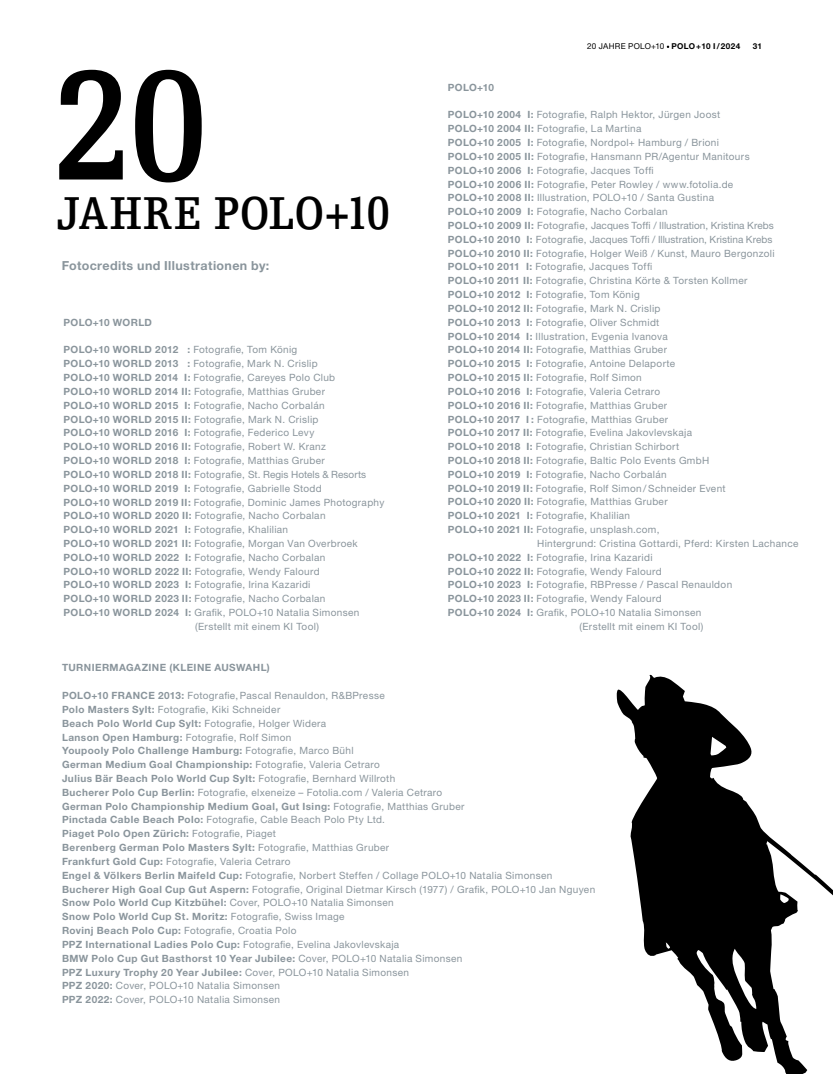
<style>
.page{position:relative;width:833px;height:1074px;background:#fff}
.page>*{position:absolute;margin:0;border:0;box-sizing:border-box;transform-origin:0 0}
.t1{font:700 163.75px "Egyptienne FLT Std";color:#000;scale:.85 1}
.t2{font:700 48.75px "Egyptienne FLT Std";letter-spacing:.01em;color:#000;scale:.85 1}
.t3{font:700 12.5px "Helvetica Neue LT Pro";letter-spacing:.03em;color:#8a959c}
.t4{font:10px/13.9px "Helvetica Neue LT Pro";letter-spacing:.03em;color:#8a959c}
.t5{font:10px "Helvetica Neue LT Pro";letter-spacing:.005em;color:#8a959c}
.t6{font:700 10px "Helvetica Neue LT Pro";letter-spacing:.04em;color:#8a959c}
.t7{font:700 8.12px "Helvetica Neue LT Pro";letter-spacing:.04em;color:#000}
.s1{font-weight:700}
.s2{font-weight:400}
</style>
<div class="page">
<svg style="left:616px;top:674px;width:217px;height:400px"></svg>
<h1 class="t1" style="left:52px;top:36px;width:184px">20</h1>
<h2 class="t2" style="left:57px;top:186px;width:393px">JAHRE POLO+10</h2>
<p class="t3" style="left:62px;top:258px;width:209px">Fotocredits und Illustrationen by:</p>
<p class="t6" style="left:63px;top:316px;width:90px">POLO+10 WORLD</p>
<p class="t4" style="left:63px;top:343px;width:235px"><span class="s1">POLO+10 WORLD 2012 :</span> Fotografie, Tom König</p>
<p class="t4" style="left:63px;top:356px;width:256px"><span class="s1">POLO+10 WORLD 2013 :</span> Fotografie, Mark N. Crislip</p>
<p class="t4" style="left:63px;top:370px;width:273px"><span class="s1">POLO+10 WORLD 2014 I:</span> Fotografie, Careyes Polo Club</p>
<p class="t4" style="left:63px;top:384px;width:263px"><span class="s1">POLO+10 WORLD 2014 II:</span> Fotografie, Matthias Gruber</p>
<p class="t4" style="left:63px;top:398px;width:263px"><span class="s1">POLO+10 WORLD 2015 I:</span> Fotografie, Nacho Corbalán</p>
<p class="t4" style="left:63px;top:412px;width:256px"><span class="s1">POLO+10 WORLD 2015 II:</span> Fotografie, Mark N. Crislip</p>
<p class="t4" style="left:63px;top:426px;width:252px"><span class="s1">POLO+10 WORLD 2016 I:</span> Fotografie, Federico Levy</p>
<p class="t4" style="left:63px;top:439px;width:264px"><span class="s1">POLO+10 WORLD 2016 II:</span> Fotografie, Robert W. Kranz</p>
<p class="t4" style="left:63px;top:453px;width:263px"><span class="s1">POLO+10 WORLD 2018 I:</span> Fotografie, Matthias Gruber</p>
<p class="t5" style="left:63px;top:468px;width:304px"><span class="s1">POLO+10 WORLD 2018 II:</span> Fotografie, St. Regis Hotels &amp; Resorts</p>
<p class="t4" style="left:63px;top:481px;width:260px"><span class="s1">POLO+10 WORLD 2019 I:</span> Fotografie, Gabrielle Stodd</p>
<p class="t4" style="left:63px;top:495px;width:322px"><span class="s1">POLO+10 WORLD 2019 II:</span> Fotografie, Dominic James Photography</p>
<p class="t4" style="left:63px;top:508px;width:263px"><span class="s1">POLO+10 WORLD 2020 II:</span> Fotografie, Nacho Corbalan</p>
<p class="t4" style="left:63px;top:522px;width:226px"><span class="s1">POLO+10 WORLD 2021 I:</span> Fotografie, Khalilian</p>
<p class="t4" style="left:63px;top:536px;width:296px"><span class="s1">POLO+10 WORLD 2021 II:</span> Fotografie, Morgan Van Overbroek</p>
<p class="t4" style="left:63px;top:550px;width:263px"><span class="s1">POLO+10 WORLD 2022 I:</span> Fotografie, Nacho Corbalan</p>
<p class="t4" style="left:63px;top:564px;width:258px"><span class="s1">POLO+10 WORLD 2022 II:</span> Fotografie, Wendy Falourd</p>
<p class="t4" style="left:63px;top:578px;width:248px"><span class="s1">POLO+10 WORLD 2023 I:</span> Fotografie, Irina Kazaridi</p>
<p class="t4" style="left:63px;top:591px;width:263px"><span class="s1">POLO+10 WORLD 2023 II:</span> Fotografie, Nacho Corbalan</p>
<p class="t4" style="left:63px;top:605px;width:297px"><span class="s1">POLO+10 WORLD 2024 I:</span> Grafik, POLO+10 Natalia Simonsen</p>
<p class="t4" style="left:195px;top:619px;width:125px">(Erstellt mit einem KI Tool)</p>
<p class="t7" style="left:587px;top:41px;width:177px"><span class="s2">20 JAHRE POLO+10</span> POLO+10 I/ 2024 31</p>
<p class="t6" style="left:448px;top:81px;width:48px">POLO+10</p>
<p class="t4" style="left:448px;top:108px;width:274px"><span class="s1">POLO+10 2004 I:</span> Fotografie, Ralph Hektor, Jürgen Joost</p>
<p class="t4" style="left:448px;top:121px;width:195px"><span class="s1">POLO+10 2004 II:</span> Fotografie, La Martina</p>
<p class="t4" style="left:448px;top:135px;width:273px"><span class="s1">POLO+10 2005 I:</span> Fotografie, Nordpol+ Hamburg / Brioni</p>
<p class="t4" style="left:448px;top:149px;width:303px"><span class="s1">POLO+10 2005 II:</span> Fotografie, Hansmann PR/Agentur Manitours</p>
<p class="t4" style="left:448px;top:163px;width:207px"><span class="s1">POLO+10 2006 I:</span> Fotografie, Jacques Toffi</p>
<p class="t4" style="left:448px;top:177px;width:287px"><span class="s1">POLO+10 2006 II:</span> Fotografie, Peter Rowley / www.fotolia.de</p>
<p class="t4" style="left:448px;top:191px;width:268px"><span class="s1">POLO+10 2008 II:</span> Illustration, POLO+10 / Santa Gustina</p>
<p class="t4" style="left:448px;top:204px;width:221px"><span class="s1">POLO+10 2009 I:</span> Fotografie, Nacho Corbalan</p>
<p class="t5" style="left:448px;top:219px;width:327px"><span class="s1">POLO+10 2009 II:</span> Fotografie, Jacques Toffi / Illustration, Kristina Krebs</p>
<p class="t5" style="left:448px;top:233px;width:326px"><span class="s1">POLO+10 2010 I:</span> Fotografie, Jacques Toffi / Illustration, Kristina Krebs</p>
<p class="t4" style="left:448px;top:246px;width:328px"><span class="s1">POLO+10 2010 II:</span> Fotografie, Holger Weiß / Kunst, Mauro Bergonzoli</p>
<p class="t4" style="left:448px;top:260px;width:206px"><span class="s1">POLO+10 2011 I:</span> Fotografie, Jacques Toffi</p>
<p class="t4" style="left:448px;top:273px;width:301px"><span class="s1">POLO+10 2011 II:</span> Fotografie, Christina Körte &amp; Torsten Kollmer</p>
<p class="t4" style="left:448px;top:287px;width:193px"><span class="s1">POLO+10 2012 I:</span> Fotografie, Tom König</p>
<p class="t4" style="left:448px;top:301px;width:214px"><span class="s1">POLO+10 2012 II:</span> Fotografie, Mark N. Crislip</p>
<p class="t4" style="left:448px;top:315px;width:213px"><span class="s1">POLO+10 2013 I:</span> Fotografie, Oliver Schmidt</p>
<p class="t4" style="left:448px;top:329px;width:221px"><span class="s1">POLO+10 2014 I:</span> Illustration, Evgenia Ivanova</p>
<p class="t4" style="left:448px;top:343px;width:221px"><span class="s1">POLO+10 2014 II:</span> Fotografie, Matthias Gruber</p>
<p class="t4" style="left:448px;top:356px;width:229px"><span class="s1">POLO+10 2015 I:</span> Fotografie, Antoine Delaporte</p>
<p class="t4" style="left:448px;top:370px;width:195px"><span class="s1">POLO+10 2015 II:</span> Fotografie, Rolf Simon</p>
<p class="t4" style="left:448px;top:384px;width:214px"><span class="s1">POLO+10 2016 I:</span> Fotografie, Valeria Cetraro</p>
<p class="t4" style="left:448px;top:398px;width:221px"><span class="s1">POLO+10 2016 II:</span> Fotografie, Matthias Gruber</p>
<p class="t4" style="left:448px;top:412px;width:222px"><span class="s1">POLO+10 2017 I :</span> Fotografie, Matthias Gruber</p>
<p class="t4" style="left:448px;top:425px;width:246px"><span class="s1">POLO+10 2017 II:</span> Fotografie, Evelina Jakovlevskaja</p>
<p class="t4" style="left:448px;top:439px;width:233px"><span class="s1">POLO+10 2018 I:</span> Fotografie, Christian Schirbort</p>
<p class="t4" style="left:448px;top:453px;width:263px"><span class="s1">POLO+10 2018 II:</span> Fotografie, Baltic Polo Events GmbH</p>
<p class="t4" style="left:448px;top:467px;width:220px"><span class="s1">POLO+10 2019 I:</span> Fotografie, Nacho Corbalán</p>
<p class="t4" style="left:448px;top:481px;width:279px"><span class="s1">POLO+10 2019 II:</span> Fotografie, Rolf Simon / Schneider Event</p>
<p class="t4" style="left:448px;top:495px;width:221px"><span class="s1">POLO+10 2020 II:</span> Fotografie, Matthias Gruber</p>
<p class="t4" style="left:448px;top:508px;width:184px"><span class="s1">POLO+10 2021 I:</span> Fotografie, Khalilian</p>
<p class="t4" style="left:448px;top:522px;width:213px"><span class="s1">POLO+10 2021 II:</span> Fotografie, unsplash.com,</p>
<p class="t4" style="left:537px;top:536px;width:263px">Hintergrund: Cristina Gottardi, Pferd: Kirsten Lachance</p>
<p class="t4" style="left:448px;top:550px;width:206px"><span class="s1">POLO+10 2022 I:</span> Fotografie, Irina Kazaridi</p>
<p class="t4" style="left:448px;top:564px;width:215px"><span class="s1">POLO+10 2022 II:</span> Fotografie, Wendy Falourd</p>
<p class="t4" style="left:448px;top:577px;width:286px"><span class="s1">POLO+10 2023 I:</span> Fotografie, RBPresse / Pascal Renauldon</p>
<p class="t4" style="left:448px;top:591px;width:215px"><span class="s1">POLO+10 2023 II:</span> Fotografie, Wendy Falourd</p>
<p class="t4" style="left:448px;top:605px;width:255px"><span class="s1">POLO+10 2024 I:</span> Grafik, POLO+10 Natalia Simonsen</p>
<p class="t4" style="left:579px;top:619px;width:125px">(Erstellt mit einem KI Tool)</p>
<p class="t6" style="left:62px;top:661px;width:209px">TURNIERMAGAZINE (KLEINE AUSWAHL)</p>
<p class="t4" style="left:62px;top:688px;width:535px"><span class="s1">POLO+10 FRANCE 2013:</span> Fotografie, Pascal Renauldon, R&amp;BPresse<br><span class="s1">Polo Masters Sylt:</span> Fotografie, Kiki Schneider<br><span class="s1">Beach Polo World Cup Sylt:</span> Fotografie, Holger Widera<br><span class="s1">Lanson Open Hamburg:</span> Fotografie, Rolf Simon<br><span class="s1">Youpooly Polo Challenge Hamburg:</span> Fotografie, Marco Bühl<br><span class="s1">German Medium Goal Championship:</span> Fotografie, Valeria Cetraro<br><span class="s1">Julius Bär Beach Polo World Cup Sylt:</span> Fotografie, Bernhard Willroth<br><span class="s1">Bucherer Polo Cup Berlin:</span> Fotografie, elxeneize – Fotolia.com / Valeria Cetraro<br><span class="s1">German Polo Championship Medium Goal, Gut Ising:</span> Fotografie, Matthias Gruber<br><span class="s1">Pinctada Cable Beach Polo:</span> Fotografie, Cable Beach Polo Pty Ltd.<br><span class="s1">Piaget Polo Open Zürich:</span> Fotografie, Piaget<br><span class="s1">Berenberg German Polo Masters Sylt:</span> Fotografie, Matthias Gruber<br><span class="s1">Frankfurt Gold Cup:</span> Fotografie, Valeria Cetraro<br><span class="s1">Engel &amp; Völkers Berlin Maifeld Cup:</span> Fotografie, Norbert Steffen / Collage POLO+10 Natalia Simonsen <span class="s1">Bucherer High Goal Cup Gut Aspern:</span> Fotografie, Original Dietmar Kirsch (1977) / Grafik, POLO+10 Jan Nguyen <span class="s1">Snow Polo World Cup Kitzbühel:</span> Cover, POLO+10 Natalia Simonsen<br><span class="s1">Snow Polo World Cup St. Moritz:</span> Fotografie, Swiss Image<br><span class="s1">Rovinj Beach Polo Cup:</span> Fotografie, Croatia Polo<br><span class="s1">PPZ International Ladies Polo Cup:</span> Fotografie, Evelina Jakovlevskaja<br><span class="s1">BMW Polo Cup Gut Basthorst 10 Year Jubilee:</span> Cover, POLO+10 Natalia Simonsen<br><span class="s1">PPZ Luxury Trophy 20 Year Jubilee:</span> Cover, POLO+10 Natalia Simonsen<br><span class="s1">PPZ 2020:</span> Cover, POLO+10 Natalia Simonsen<br><span class="s1">PPZ 2022:</span> Cover, POLO+10 Natalia Simonsen</p>
</div>
